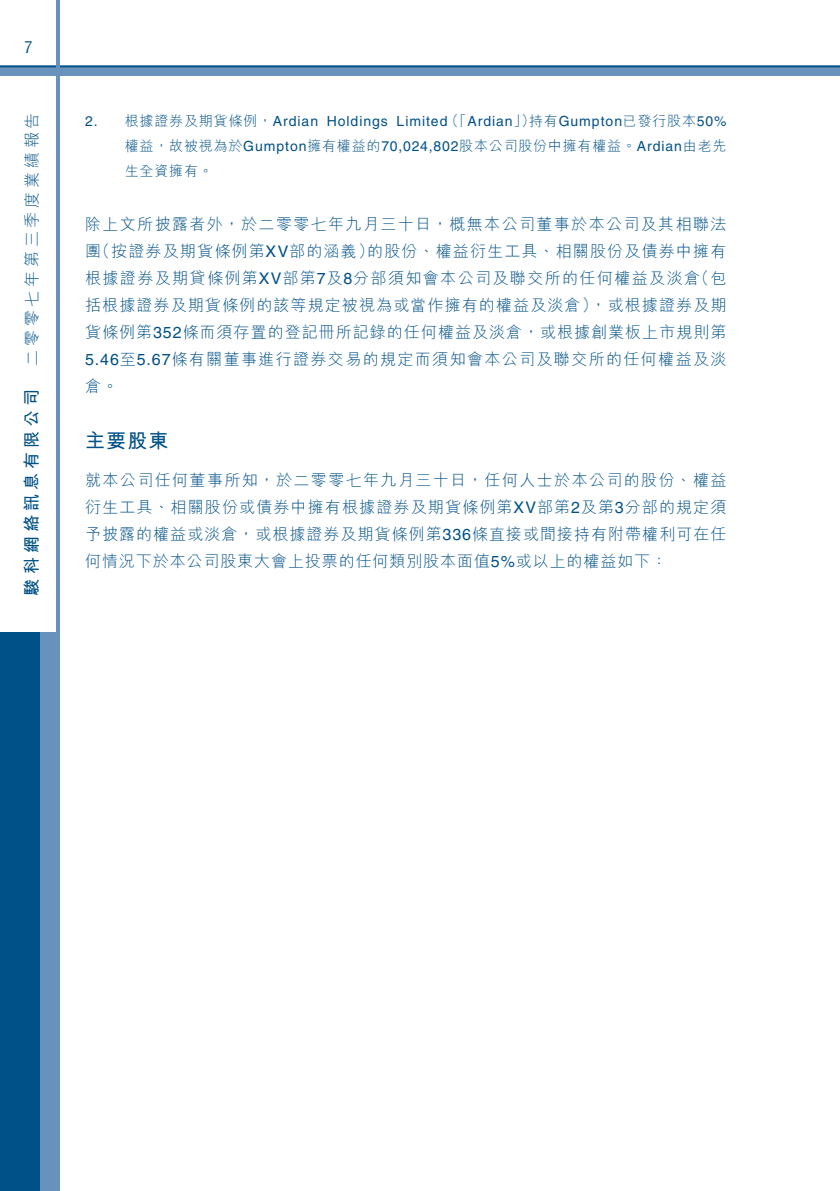
<style>
.page{position:relative;width:840px;height:1191px;background:#fff}
.page>*{position:absolute;margin:0;border:0;box-sizing:border-box;transform-origin:0 0}
.t1{font:700 20px "M Hei HK";color:#005187}
.t2{font:700 17px "M Hei HK";letter-spacing:.235em;color:#005187}
.t3{font:300 16px/27px "M Hei HK";letter-spacing:.075em;color:#005187;text-align:right}
.t4{font:300 16px "M Hei HK";letter-spacing:.235em;color:#005187}
.t5{font:300 14px/25px "M Hei HK";letter-spacing:.055em;color:#005187}
.t6{font:14px "Helvetica LT Std";letter-spacing:.07em;color:#005187}
.s1{font-family:"Helvetica LT Std";font-weight:400}
.s2{font-family:"M Hei HK";font-weight:300}
</style>
<div class="page">
<div style="left:0;top:66px;width:839px;height:10px;background:#6892bb"></div>
<hr style="left:0;top:65px;width:839px;height:2px;background:#005187">
<hr style="left:57px;top:0;width:3px;height:1191px;background:#6892bb">
<div style="left:31px;top:632px;width:29px;height:559px;background:#6892bb"></div>
<div style="left:0;top:632px;width:40px;height:559px;background:#005187"></div>
<p class="t4" style="left:21px;top:366px;width:255px;rotate:-90deg">二零零七年第三季度業績報告</p>
<p class="t2" style="left:19px;top:595px;width:208px;rotate:-90deg">駿科網絡訊息有限公司</p>
<p class="t6" style="left:85px;top:113px;width:14px">2.</p>
<p class="t5" style="left:125px;top:108px;width:195px">根據證券及期貨條例，<span class="s1">Ardian</span></p>
<p class="t6" style="left:326px;top:113px;width:63px">Holdings</p>
<p class="t6" style="left:444px;top:113px;width:92px"><span class="s2">（「</span>Ardian<span class="s2">」）</span></p>
<p class="t6" style="left:528px;top:113px;width:199px"><span class="s2">持有</span>Gumpton<span class="s2">已發行股本</span>50%</p>
<p class="t6" style="left:396px;top:113px;width:52px">Limited</p>
<p class="t5" style="left:125px;top:133px;width:602px">權益，故被視為於<span class="s1">Gumpton</span>擁有權益的<span class="s1">70,024,802</span>股本公司股份中擁有權益。<span class="s1">Ardian</span>由老先生全資擁有。</p>
<p class="t3" style="left:85px;top:210px;width:642px">除上文所披露者外，於二零零七年九月三十日，概無本公司董事於本公司及其相聯法的股份、權益衍生工具、相關股份及債券中擁有</p>
<p class="t3" style="left:85px;top:237px;width:290px">（團 按證券及期貨條例第<span class="s1">XV</span>部的涵義）</p>
<p class="t3" style="left:85px;top:264px;width:642px;text-align:left">根據證券及期貸條例第<span class="s1">XV</span>部第<span class="s1">7</span>及<span class="s1">8</span>分部須知會本公司及聯交所的任何權益及淡倉<br>括根據證券及期貨條例的該等規定被視為或當作擁有的權益及淡倉 ，） 或根據證券及期貨條例第<span class="s1">352</span>條而須存置的登記冊所記錄的任何權益及淡倉，或根據創業板上市規則第<span class="s1">5.46</span>至<span class="s1">5.67</span>條有關董事進行證券交易的規定而須知會本公司及聯交所的任何權益及淡倉。</p>
<p class="t1" style="left:85px;top:426px;width:85px">主要股東</p>
<p class="t3" style="left:85px;top:466px;width:642px;text-align:justify">就本公司任何董事所知，於二零零七年九月三十日，任何人士於本公司的股份、權益衍生工具、相關股份或債券中擁有根據證券及期貨條例第<span class="s1">XV</span>部第<span class="s1">2</span>及第<span class="s1">3</span>分部的規定須予披露的權益或淡倉，或根據證券及期貨條例第<span class="s1">336</span>條直接或間接持有附帶權利可在任何情況下於本公司股東大會上投票的任何類別股本面值<span class="s1">5%</span>或以上的權益如下：</p>
<p class="t3" style="left:692px;top:264px;width:35px">（包</p>
</div>
